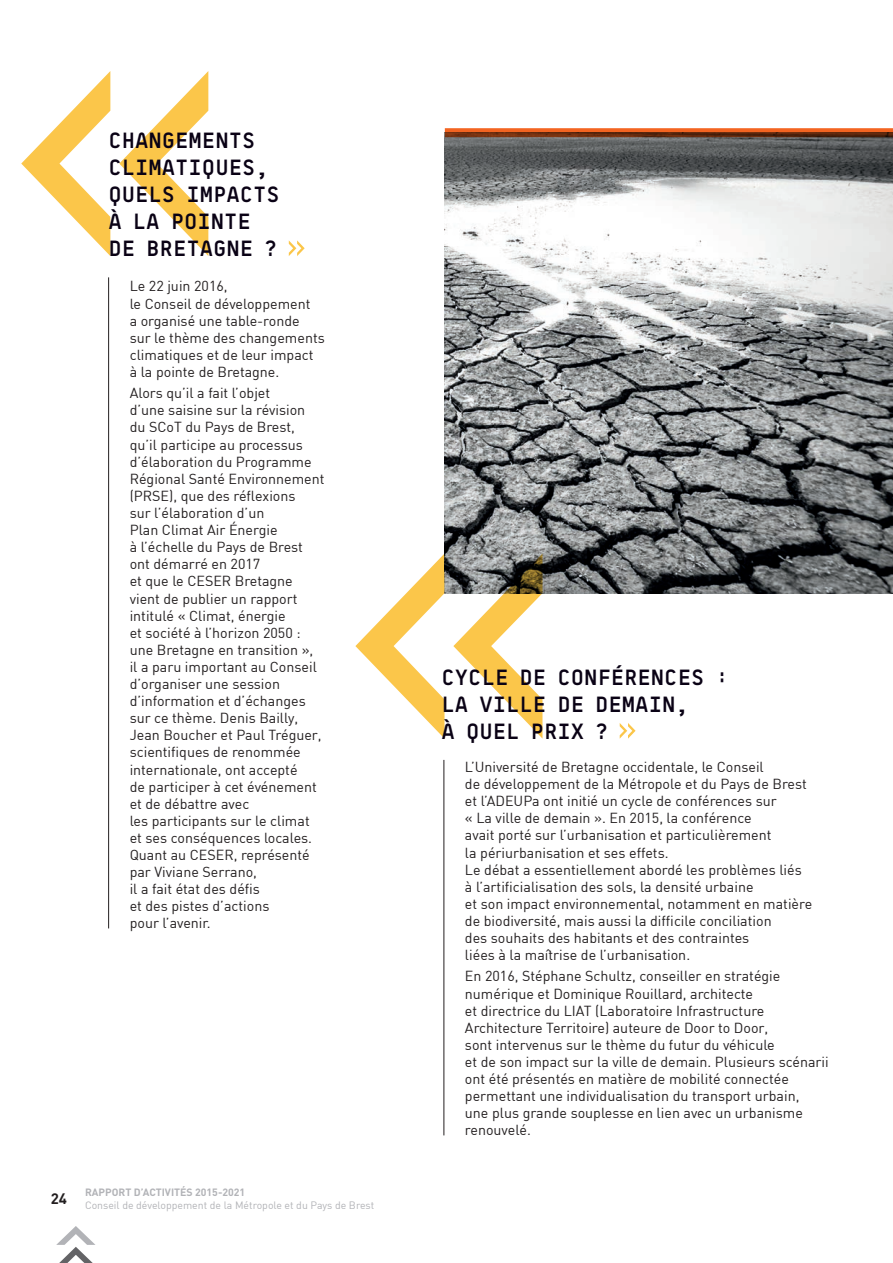
<style>
.page{position:relative;width:893px;height:1263px;background:#fff}
.page>*{position:absolute;margin:0;border:0;box-sizing:border-box;transform-origin:0 0}
.t1{font:600 22.5px/27px "BB Manual Mono Pro TX";color:#0a0215}
.t2{font:700 15px "DIN";color:#231f20}
.t3{font:14.25px/17.1px "DIN";color:#231f20}
.t4{font:10.5px "DIN";color:#b2b3b7}
.t5{font:700 10.5px "DIN";color:#b2b3b7}
</style>
<div class="page">
<svg style="left:56px;top:1226px;width:39px;height:37px"></svg>
<img style="left:444px;top:133px;width:449px;height:460px">
<svg style="left:119px;top:71px;width:89px;height:185px"></svg>
<svg style="left:21px;top:71px;width:89px;height:185px"></svg>
<svg style="left:453px;top:553px;width:89px;height:185px"></svg>
<svg style="left:355px;top:554px;width:89px;height:184px"></svg>
<svg style="left:289px;top:240px;width:16px;height:16px"></svg>
<hr style="left:892px;top:593px;width:1px;height:419px;background:#e6e7e9">
<svg style="left:445px;top:128px;width:448px;height:9px;background:#a2461b"></svg>
<hr style="left:444px;top:760px;width:1px;height:375px;background:#231f20">
<hr style="left:108px;top:277px;width:1px;height:651px;background:#231f20">
<svg style="left:620px;top:723px;width:16px;height:16px"></svg>
<h1 class="t1" style="left:108px;top:127px;width:173px">CHANGEMENTS<br>CLIMATIQUES,<br>QUELS IMPACTS<br>À LA POINTE<br>DE BRETAGNE ?</h1>
<p class="t3" style="left:130px;top:277px;width:197px">Le 22 juin 2016,<br>le Conseil de développement<br>a organisé une table-ronde<br>sur le thème des changements climatiques et de leur impact<br>à la pointe de Bretagne.</p>
<p class="t3" style="left:130px;top:384px;width:196px">Alors qu’il a fait l’objet<br>d’une saisine sur la révision du SCoT du Pays de Brest, qu’il participe au processus d’élaboration du Programme<br>Régional Santé Environnement (PRSE), que des réflexions<br>sur l’élaboration d’un<br>Plan Climat Air Énergie<br>à l’échelle du Pays de Brest ont démarré en 2017<br>et que le CESER Bretagne vient de publier un rapport intitulé « Climat, énergie<br>et société à l’horizon 2050 : une Bretagne en transition », il a paru important au Conseil d’organiser une session d’information et d’échanges sur ce thème. Denis Bailly,<br>Jean Boucher et Paul Tréguer, scientifiques de renommée internationale, ont accepté<br>de participer à cet événement et de débattre avec<br>les participants sur le climat et ses conséquences locales.<br>Quant au CESER, représenté par Viviane Serrano,<br>il a fait état des défis<br>et des pistes d’actions<br>pour l’avenir.</p>
<p class="t2" style="left:51px;top:1189px;width:18px">24</p>
<p class="t5" style="left:85px;top:1185px;width:162px">RAPPORT D’ACTIVITÉS 2015-2021</p>
<p class="t4" style="left:85px;top:1198px;width:291px">Conseil de développement de la Métropole et du Pays de Brest</p>
<h1 class="t1" style="left:442px;top:663px;width:289px">CYCLE DE CONFÉRENCES :<br>LA VILLE DE DEMAIN,<br>À QUEL PRIX ?</h1>
<p class="t3" style="left:465px;top:758px;width:349px">L’Université de Bretagne occidentale, le Conseil<br>de développement de la Métropole et du Pays de Brest et l’ADEUPa ont initié un cycle de conférences sur<br>« La ville de demain ». En 2015, la conférence<br>avait porté sur l’urbanisation et particulièrement<br>la périurbanisation et ses effets.<br>Le débat a essentiellement abordé les problèmes liés à l’artificialisation des sols, la densité urbaine<br>et son impact environnemental, notamment en matière de biodiversité, mais aussi la difficile conciliation<br>des souhaits des habitants et des contraintes<br>liées à la maîtrise de l’urbanisation.</p>
<p class="t3" style="left:465px;top:967px;width:365px">En 2016, Stéphane Schultz, conseiller en stratégie numérique et Dominique Rouillard, architecte<br>et directrice du LIAT (Laboratoire Infrastructure Architecture Territoire) auteure de Door to Door,<br>sont intervenus sur le thème du futur du véhicule<br>et de son impact sur la ville de demain. Plusieurs scénarii ont été présentés en matière de mobilité connectée permettant une individualisation du transport urbain,<br>une plus grande souplesse en lien avec un urbanisme renouvelé.</p>
</div>
